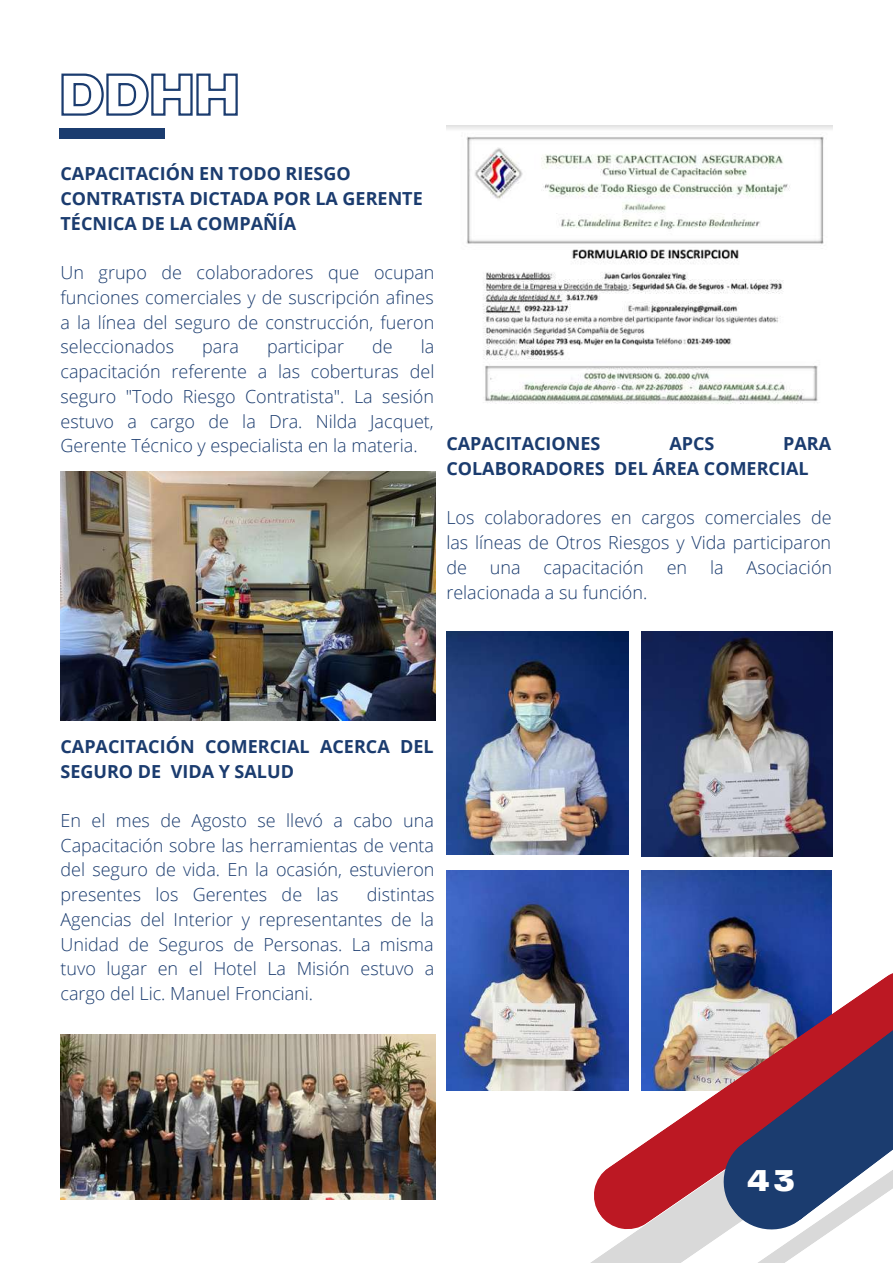
<style>
.page{position:relative;width:893px;height:1264px;background:#fff}
.page>*{position:absolute;margin:0;border:0;box-sizing:border-box;transform-origin:0 0}
.t1{font:900 31.5px "Telegraf";color:#fff}
.t2{font:300 18px/24.8px "Open Sans";color:#1b3c6f;text-align:justify}
.t3{font:700 18px/24.8px "Open Sans";color:#1b3c6f}
</style>
<div class="page">
<img style="left:641px;top:870px;width:190px;height:83px">
<svg style="left:541px;top:953px;width:351px;height:309px"></svg>
<svg style="left:61px;top:73px;width:177px;height:43px"></svg>
<div style="left:60px;top:128px;width:105px;height:11px;background:#1b3c6f"></div>
<img style="left:60px;top:471px;width:375px;height:249px">
<img style="left:446px;top:126px;width:386px;height:278px">
<img style="left:641px;top:631px;width:191px;height:225px">
<img style="left:446px;top:631px;width:182px;height:224px">
<img style="left:446px;top:870px;width:182px;height:220px">
<img style="left:60px;top:1034px;width:375px;height:164px">
<p class="t3" style="left:60px;top:161px;width:364px">CAPACITACIÓN EN TODO RIESGO<br>CONTRATISTA DICTADA POR LA GERENTE<br>TÉCNICA DE LA COMPAÑÍA</p>
<p class="t2" style="left:60px;top:260px;width:375px">Un grupo de colaboradores que ocupan funciones comerciales y de suscripción afines a la línea del seguro de construcción, fueron seleccionados</p>
<p class="t2" style="left:60px;top:334px;width:375px;text-indent:360px">la capacitación referente a las coberturas del seguro "Todo Riesgo Contratista". La sesión estuvo a cargo de la Dra. Nilda Jacquet, Gerente Técnico y especialista en la materia.</p>
<p class="t2" style="left:202px;top:334px;width:38px">para</p>
<p class="t2" style="left:267px;top:334px;width:79px">participar</p>
<p class="t2" style="left:372px;top:334px;width:22px">de</p>
<p class="t3" style="left:446px;top:431px;width:156px">CAPACITACIONES</p>
<p class="t3" style="left:669px;top:431px;width:47px">APCS</p>
<p class="t3" style="left:446px;top:431px;width:386px;text-indent:337px">PARA<br>COLABORADORES DEL ÁREA COMERCIAL</p>
<p class="t2" style="left:446px;top:505px;width:387px">Los colaboradores en cargos comerciales de las líneas de Otros Riesgos y Vida participaron de</p>
<p class="t2" style="left:490px;top:554px;width:32px">una</p>
<p class="t2" style="left:543px;top:554px;width:102px">capacitación</p>
<p class="t2" style="left:666px;top:554px;width:22px">en</p>
<p class="t2" style="left:710px;top:554px;width:15px">la</p>
<p class="t2" style="left:746px;top:554px;width:87px">Asociación</p>
<p class="t2" style="left:446px;top:579px;width:202px">relacionada a su función.</p>
<p class="t3" style="left:60px;top:733px;width:374px">CAPACITACIÓN COMERCIAL ACERCA DEL<br>SEGURO DE VIDA Y SALUD</p>
<p class="t2" style="left:60px;top:807px;width:375px">En el mes de Agosto se llevó a cabo una Capacitación sobre las herramientas de venta del seguro de vida. En la ocasión, estuvieron presentes los Gerentes de las</p>
<p class="t2" style="left:60px;top:881px;width:375px;text-indent:306px">distintas Agencias del Interior y representantes de la Unidad de Seguros de Personas. La misma tuvo lugar en el Hotel La Misión estuvo a cargo del Lic. Manuel Fronciani.</p>
<h1 class="t1" style="left:747px;top:1166px;width:49px">43</h1>
</div>
